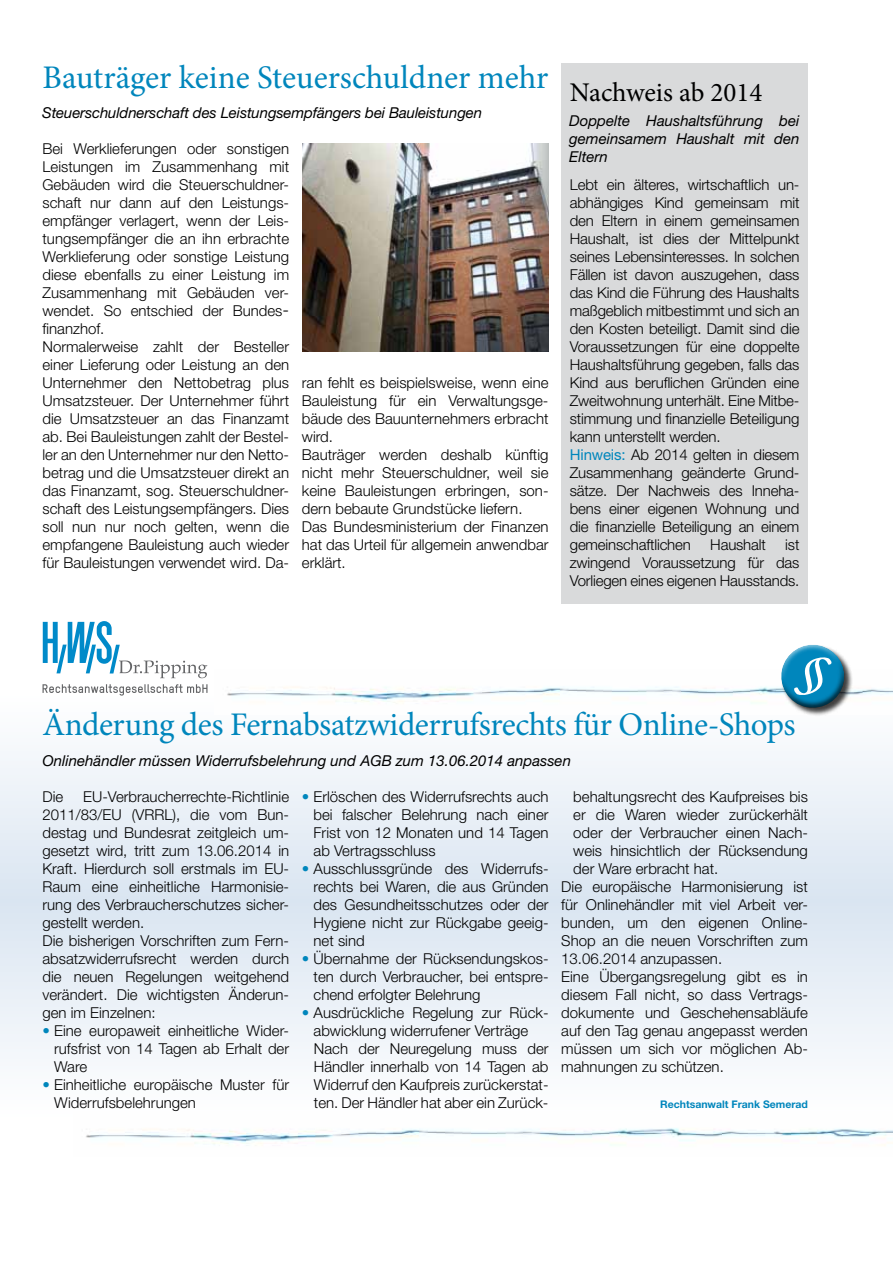
<style>
.page{position:relative;width:893px;height:1263px;background:#fff}
.page>*{position:absolute;margin:0;border:0;box-sizing:border-box;transform-origin:0 0}
.t1{font:33px "Minion Pro";letter-spacing:-.015em;color:#0086bc}
.t2{font:27px "Minion Pro";letter-spacing:-.005em;color:#000}
.t3{font:300 15px/18px "Helvetica Neue LT";color:#000}
.t4{font:italic 15px/18px "Helvetica Neue LT";color:#000;text-align:justify}
.t5{font:700 10.5px "Helvetica Neue LT";color:#0086bc}
.s1{font-weight:400;color:#0086bc}
.s2{color:#0086bc}
</style>
<div class="page">
<svg style="left:0;top:751px;width:893px;height:308px"></svg>
<img style="left:227px;top:686px;width:666px;height:18px">
<img style="left:86px;top:1128px;width:807px;height:18px">
<div style="left:561px;top:64px;width:247px;height:540px;background:#d9dadb"></div>
<div style="left:781px;top:644px;width:72px;height:73px;background:#000;opacity:.75"></div>
<svg style="left:773px;top:644px;width:78px;height:70px"></svg>
<svg style="left:43px;top:621px;width:164px;height:57px"></svg>
<svg style="left:43px;top:684px;width:164px;height:12px"></svg>
<img style="left:302px;top:143px;width:247px;height:209px">
<h1 class="t1" style="left:43px;top:55px;width:507px">Bauträger keine Steuerschuldner mehr</h1>
<p class="t4" style="left:42px;top:103px;width:441px">Steuerschuldnerschaft des Leistungsempfängers bei Bauleistungen</p>
<p class="t3" style="left:43px;top:139px;width:248px">Bei Werklieferungen oder sonstigen Leistungen im Zusammenhang mit Gebäuden wird die Steuerschuldner&shy;schaft nur dann auf den Leistungs&shy;empfänger verlagert, wenn der Leis&shy;tungsempfänger die an ihn erbrachte Werklieferung oder sonstige Leistung diese ebenfalls zu einer Leistung im Zusammenhang mit Gebäuden ver&shy;wendet. So entschied der Bundes&shy;finanzhof.<br>Normalerweise zahlt der Besteller einer Lieferung oder Leistung an den Unternehmer den Nettobetrag plus Umsatzsteuer. Der Unternehmer führt die Umsatzsteuer an das Finanzamt ab. Bei Bauleistungen zahlt der Bestel&shy;ler an den Unternehmer nur den Netto&shy;betrag und die Umsatzsteuer direkt an das Finanzamt, sog. Steuerschuldner&shy;schaft des Leistungsempfängers. Dies soll nun nur noch gelten, wenn die empfangene Bauleistung auch wieder für Bauleistungen verwendet wird. Da-</p>
<p class="t3" style="left:302px;top:373px;width:248px">ran fehlt es beispielsweise, wenn eine<br>Bauleistung für ein Verwaltungsge&shy;bäude des Bauunternehmers erbracht wird.<br>Bauträger werden deshalb künftig nicht mehr Steuerschuldner, weil sie keine Bauleistungen erbringen, son&shy;dern bebaute Grundstücke liefern.<br>Das Bundesministerium der Finanzen hat das Urteil für allgemein anwendbar erklärt.</p>
<h2 class="t2" style="left:570px;top:75px;width:194px">Nachweis ab 2014</h2>
<p class="t4" style="left:569px;top:112px;width:232px">Doppelte Haushaltsführung bei gemeinsamem Haushalt mit den Eltern</p>
<p class="t3" style="left:570px;top:175px;width:231px">Lebt ein älteres, wirtschaftlich un&shy;abhängiges Kind gemeinsam mit den Eltern in einem gemeinsamen Haushalt, ist dies der Mittelpunkt seines Lebensinteresses. In solchen Fällen ist davon auszugehen, dass das Kind die Führung des Haushalts maßgeblich mitbestimmt und sich an den Kosten beteiligt. Damit sind die Voraussetzungen für eine doppelte Haushaltsführung gegeben, falls das Kind aus beruflichen Gründen eine Zweitwohnung unterhält. Eine Mitbe&shy;stimmung und finanzielle Beteiligung kann unterstellt werden.<br><span class="s1">Hinweis:</span> Ab 2014 gelten in diesem Zusammenhang geänderte Grund&shy;sätze. Der Nachweis des Inneha&shy;bens einer eigenen Wohnung und die finanzielle Beteiligung an einem gemeinschaftlichen</p>
<p class="t3" style="left:570px;top:535px;width:231px;text-align:justify;text-indent:215px">ist zwingend Voraussetzung für das Vorliegen eines eigenen Hausstands.</p>
<p class="t3" style="left:710px;top:535px;width:57px">Haushalt</p>
<h1 class="t1" style="left:43px;top:702px;width:755px">Änderung des Fernabsatzwiderrufsrechts für Online-Shops</h1>
<p class="t4" style="left:43px;top:751px;width:530px">Onlinehändler müssen Widerrufsbelehrung und AGB zum 13.06.2014 anpassen</p>
<p class="t3" style="left:43px;top:787px;width:248px;text-indent:41px">EU-Verbraucherrechte-Richtlinie 2011/83/EU (VRRL), die vom Bun&shy;destag und Bundesrat zeitgleich um&shy;gesetzt wird, tritt zum 13.06.2014 in Kraft. Hierdurch soll erstmals im EU-Raum eine einheitliche Harmonisie&shy;rung des Verbraucherschutzes sicher&shy;gestellt werden.<br>Die bisherigen Vorschriften zum Fern&shy;absatzwiderrufsrecht werden durch die neuen Regelungen weitgehend verändert. Die wichtigsten Änderun&shy;gen im Einzelnen:</p>
<p class="t3" style="left:54px;top:1021px;width:236px;text-align:justify;text-indent:-12px"><span class="s2">•</span> Eine europaweit einheitliche Wider&shy;rufsfrist von 14 Tagen ab Erhalt der Ware</p>
<p class="t3" style="left:54px;top:1075px;width:236px;text-indent:-12px"><span class="s2">•</span> Einheitliche europäische Muster für<br>Widerrufsbelehrungen</p>
<p class="t3" style="left:43px;top:787px;width:22px">Die</p>
<p class="t3" style="left:314px;top:787px;width:236px;text-align:justify;text-indent:-12px"><span class="s2">•</span> Erlöschen des Widerrufsrechts auch bei falscher Belehrung nach einer Frist von 12 Monaten und 14 Tagen ab Vertragsschluss</p>
<p class="t3" style="left:314px;top:859px;width:236px;text-align:justify;text-indent:-12px"><span class="s2">•</span> Ausschlussgründe des Widerrufs&shy;rechts bei Waren, die aus Gründen des Gesundheitsschutzes oder der Hygiene nicht zur Rückgabe geeig&shy;net sind</p>
<p class="t3" style="left:314px;top:949px;width:236px;text-align:justify;text-indent:-12px"><span class="s2">•</span> Übernahme der Rücksendungskos&shy;ten durch Verbraucher, bei entspre&shy;chend erfolgter Belehrung</p>
<p class="t3" style="left:314px;top:1003px;width:236px;text-indent:-12px"><span class="s2">•</span> Ausdrückliche Regelung zur Rück&shy;abwicklung widerrufener Verträge Nach der Neuregelung muss der Händler innerhalb von 14 Tagen ab Widerruf den Kaufpreis zurückerstat&shy;ten. Der Händler hat aber ein Zurück-</p>
<p class="t3" style="left:573px;top:787px;width:236px">behaltungsrecht des Kaufpreises bis</p>
<p class="t3" style="left:573px;top:805px;width:236px">er die Waren wieder zurückerhält</p>
<p class="t3" style="left:573px;top:823px;width:236px">oder der Verbraucher einen Nach-</p>
<p class="t3" style="left:573px;top:841px;width:236px">weis hinsichtlich der Rücksendung</p>
<p class="t3" style="left:573px;top:859px;width:147px">der Ware erbracht hat.</p>
<p class="t3" style="left:561px;top:877px;width:248px">Die europäische Harmonisierung ist</p>
<p class="t3" style="left:561px;top:895px;width:248px">für Onlinehändler mit viel Arbeit ver-</p>
<p class="t3" style="left:561px;top:913px;width:248px">bunden, um den eigenen Online-</p>
<p class="t3" style="left:561px;top:931px;width:248px">Shop an die neuen Vorschriften zum</p>
<p class="t3" style="left:561px;top:949px;width:162px">13.06.2014 anzupassen.</p>
<p class="t3" style="left:561px;top:967px;width:248px">Eine Übergangsregelung gibt es in</p>
<p class="t3" style="left:561px;top:985px;width:248px">diesem Fall nicht, so dass Vertrags-</p>
<p class="t3" style="left:561px;top:1003px;width:248px">dokumente und Geschehensabläufe</p>
<p class="t3" style="left:561px;top:1021px;width:248px">auf den Tag genau angepasst werden</p>
<p class="t3" style="left:561px;top:1039px;width:248px">müssen um sich vor möglichen Ab-</p>
<p class="t3" style="left:561px;top:1057px;width:164px">mahnungen zu schützen.</p>
<p class="t5" style="left:660px;top:1098px;width:149px">Rechtsanwalt Frank Semerad</p>
</div>
